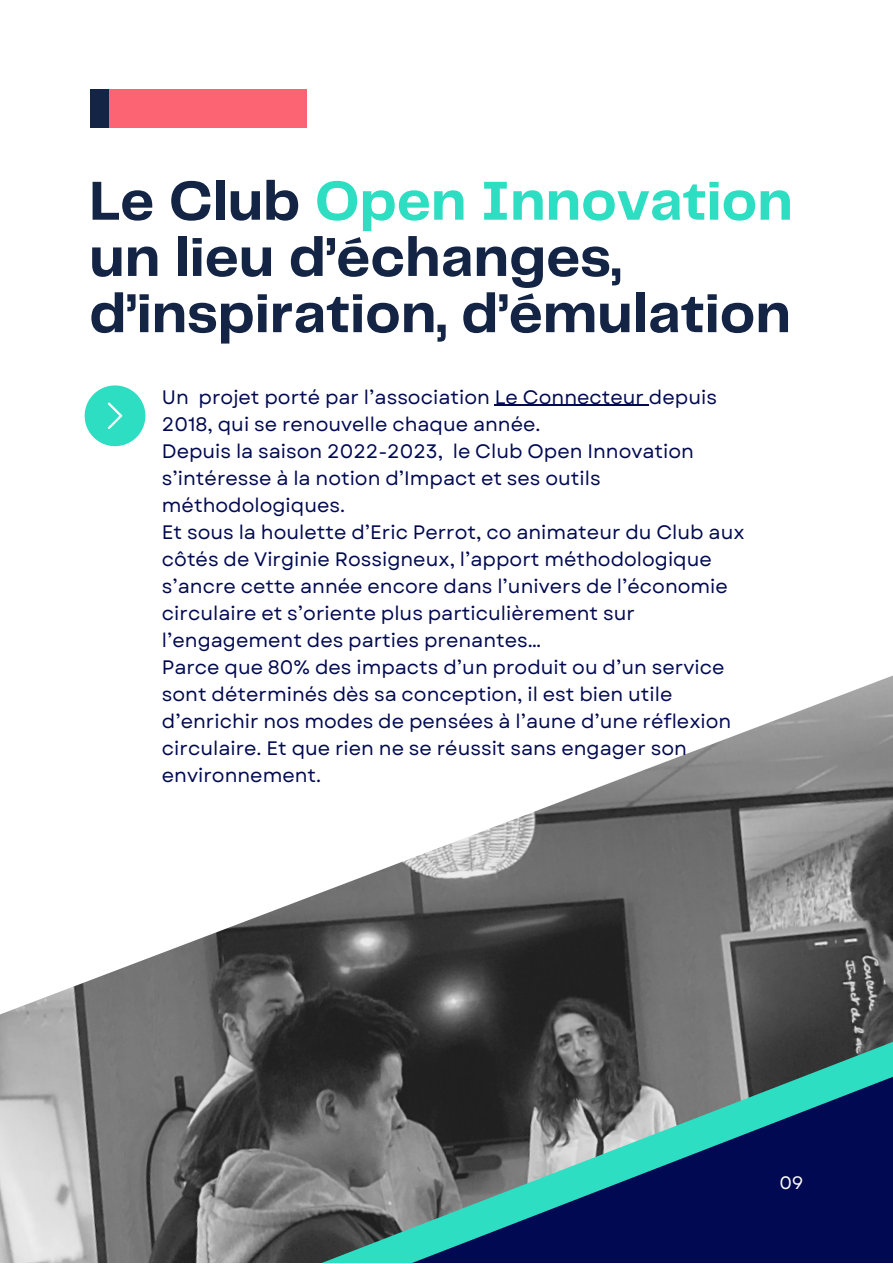
<style>
.page{position:relative;width:893px;height:1264px;background:#fff}
.page>*{position:absolute;margin:0;border:0;box-sizing:border-box;transform-origin:0 0}
.t1{font:700 57px/56.2px "Telegraf";color:#142445}
.t2{font:19.5px/27px "Garet";color:#000951}
.t3{font:18px "Garet";color:#fff}
.s1{color:#2edec2}
</style>
<div class="page">
<div style="left:90px;top:89px;width:25px;height:39px;background:#142445"></div>
<div style="left:109px;top:89px;width:198px;height:39px;background:#fc6473"></div>
<img style="left:194px;top:676px;width:698px;height:265px">
<svg style="left:0;top:941px;width:892px;height:321px"></svg>
<svg style="left:457px;top:1145px;width:435px;height:117px;fill:#000951"></svg>
<svg style="left:85px;top:385px;width:60px;height:61px"></svg>
<hr style="left:494px;top:405px;width:155px;height:1px;background:#000951">
<h1 class="t1" style="left:89px;top:173px;width:705px">Le Club <span class="s1">Open Innovation </span>un lieu d’échanges, d’inspiration, d’émulation</h1>
<p class="t2" style="left:162px;top:384px;width:584px">Un projet porté par l’association Le Connecteur depuis 2018, qui se renouvelle chaque année.<br>Depuis la saison 2022-2023, le Club Open Innovation s’intéresse à la notion d’Impact et ses outils méthodologiques.<br>Et sous la houlette d’Eric Perrot, co animateur du Club aux côtés de Virginie Rossigneux, l’apport méthodologique s’ancre cette année encore dans l’univers de l’économie circulaire et s’oriente plus particulièrement sur l’engagement des parties prenantes…<br>Parce que 80% des impacts d’un produit ou d’un service sont déterminés dès sa conception, il est bien utile d’enrichir nos modes de pensées à l’aune d’une réflexion circulaire. Et que rien ne se réussit sans engager son environnement.</p>
<p class="t3" style="left:779px;top:1171px;width:26px">09</p>
</div>
